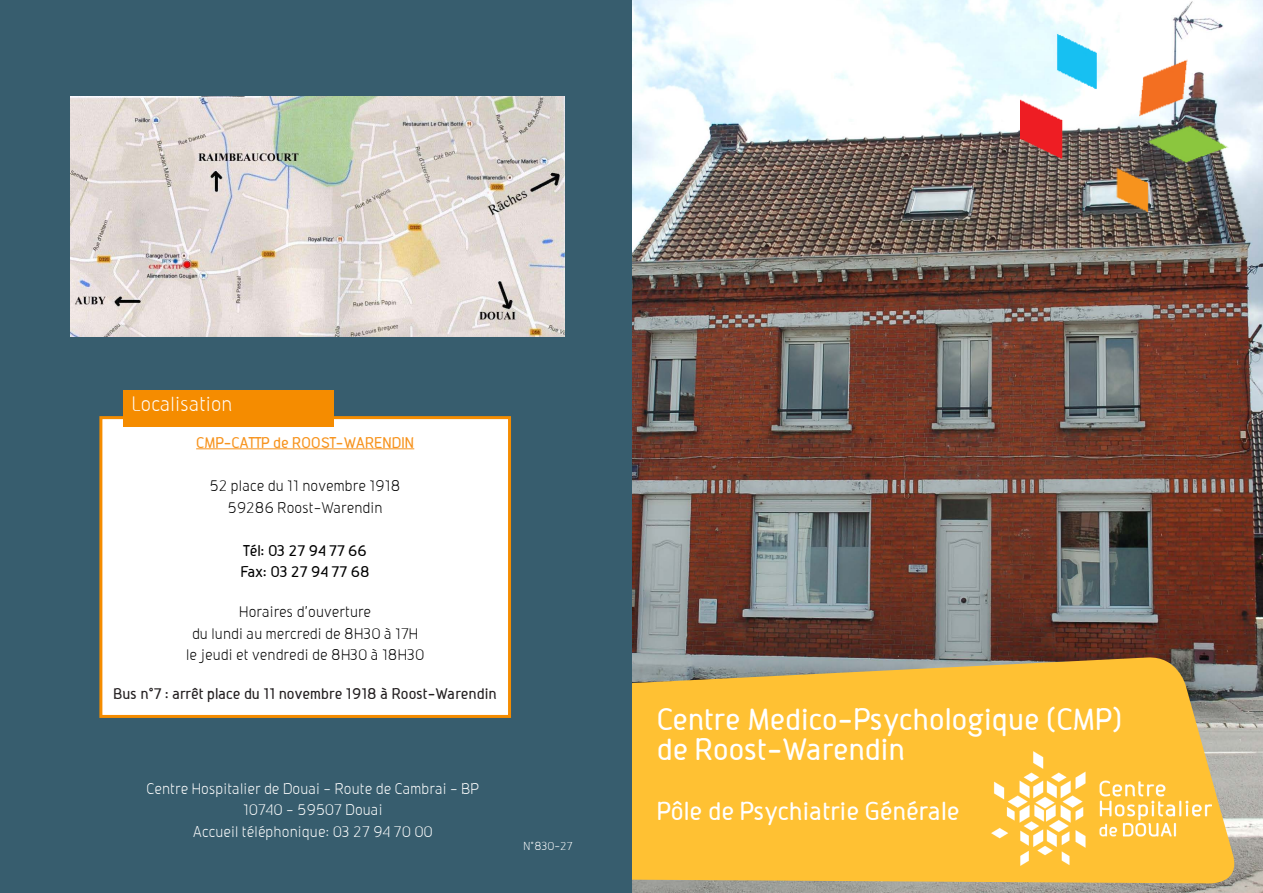
<style>
.page{position:relative;width:1263px;height:893px;background:#fff}
.page>*{position:absolute;margin:0;border:0;box-sizing:border-box;transform-origin:0 0}
.t1{font:700 36px "Subalde";color:#fff}
.t2{font:700 30px "Subalde";color:#fff}
.t3{font:24px "Subalde";color:#fff}
.t4{font:18px "Subalde";color:#000}
.t5{font:18px/21.6px "Subalde";color:#fff;text-align:center}
.t6{font:700 18px "Subalde";color:#231f20}
.t7{font:700 18px "Subalde";color:#000}
.t8{font:700 18px "Subalde";color:#f7931d}
.t9{font:13.5px "Subalde";color:#fff}
</style>
<div class="page">
<img style="left:631px;top:0;width:632px;height:893px">
<svg style="left:631px;top:656px;width:610px;height:228px;background:#eeba40"></svg>
<div style="left:0;top:0;width:631px;height:893px;background:#375d6e"></div>
<div style="left:99px;top:416px;width:412px;height:302px;background:#fff;border:3px solid #f58c00"></div>
<div style="left:123px;top:390px;width:211px;height:36px;background:#f58c00"></div>
<img style="left:1020px;top:33px;width:210px;height:180px">
<img style="left:992px;top:752px;width:219px;height:113px">
<hr style="left:196px;top:448px;width:218px;height:1px;background:#f7931d">
<img style="left:71px;top:96px;width:494px;height:241px">
<p class="t3" style="left:132px;top:392px;width:102px">Localisation</p>
<p class="t8" style="left:196px;top:433px;width:220px">CMP-CATTP de ROOST-WARENDIN</p>
<p class="t4" style="left:210px;top:477px;width:192px">52 place du 11 novembre 1918</p>
<p class="t4" style="left:228px;top:498px;width:156px">59286 Roost-Warendin</p>
<p class="t7" style="left:243px;top:541px;width:125px">Tél: 03 27 94 77 66</p>
<p class="t7" style="left:241px;top:563px;width:131px">Fax: 03 27 94 77 68</p>
<p class="t4" style="left:239px;top:603px;width:134px">Horaires d’ouverture</p>
<p class="t4" style="left:192px;top:624px;width:228px">du lundi au mercredi de 8H30 à 17H</p>
<p class="t4" style="left:186px;top:646px;width:240px">le jeudi et vendredi de 8H30 à 18H30</p>
<p class="t6" style="left:113px;top:684px;width:385px">Bus n°7 : arrêt place du 11 novembre 1918 à Roost-Warendin</p>
<p class="t5" style="left:147px;top:777px;width:334px">Centre Hospitalier de Douai - Route de Cambrai - BP<br>10740 - 59507 Douai</p>
<p class="t5" style="left:193px;top:821px;width:242px">Accueil téléphonique: 03 27 94 70 00</p>
<p class="t9" style="left:523px;top:839px;width:51px">N°830-27</p>
<p class="t1" style="left:657px;top:701px;width:467px">Centre Medico-Psychologique (CMP)</p>
<p class="t1" style="left:657px;top:731px;width:250px">de Roost-Warendin</p>
<p class="t2" style="left:657px;top:796px;width:304px">Pôle de Psychiatrie Générale</p>
</div>
